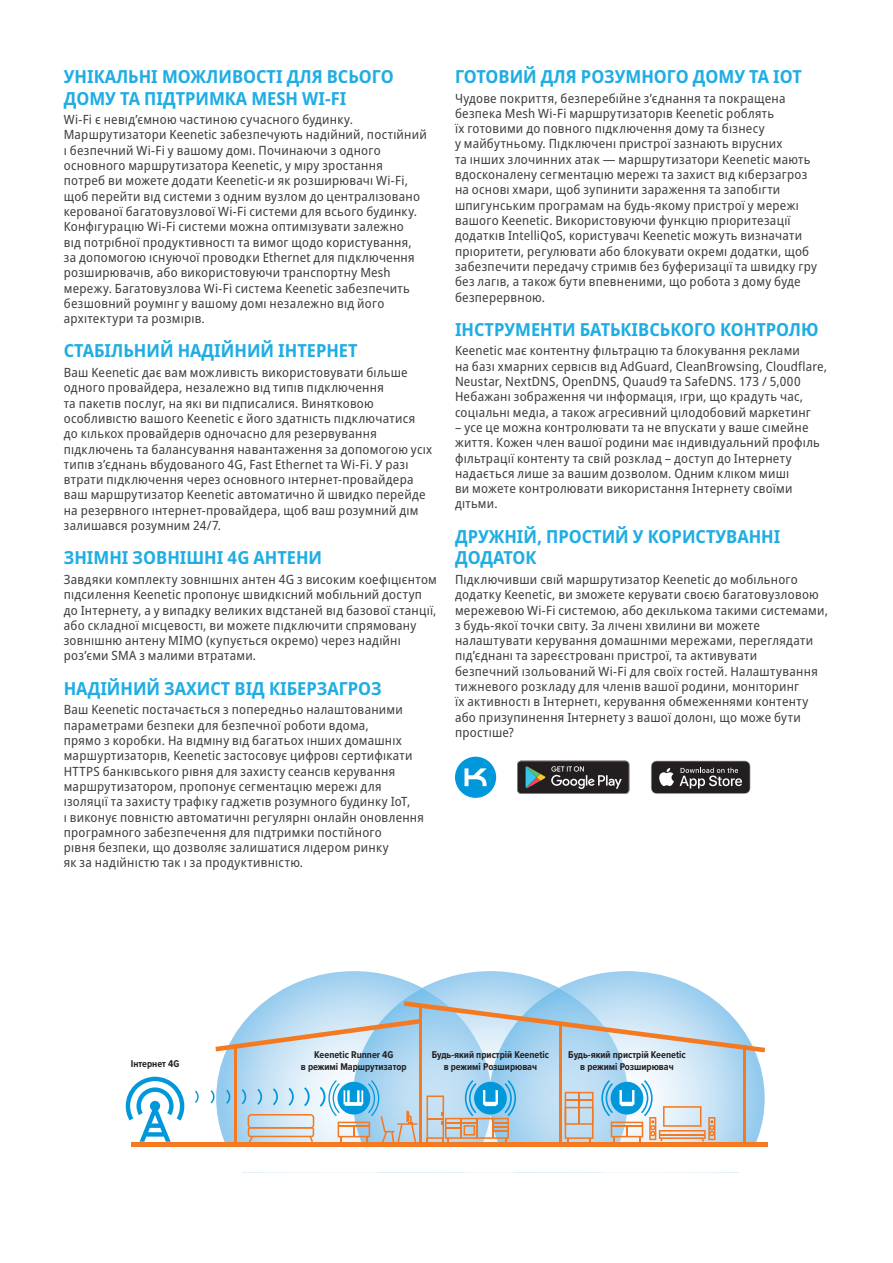
<style>
.page{position:relative;width:893px;height:1263px;background:#fff}
.page>*{position:absolute;margin:0;border:0;box-sizing:border-box;transform-origin:0 0}
.t1{font:700 semi-condensed 18px/21.6px "Noto Sans";color:#1fade3}
.Text{font:semi-condensed 12.75px/15.3px "Noto Sans";letter-spacing:.02em;color:#3e3e3f}
.t2{font:700 10.2px/12.3px "Proxima Nova Cond";color:#231f20;text-align:center}
</style>
<div class="page">
<div style="left:455px;top:757px;width:41px;height:41px;background:#0097db;border-radius:50%"></div>
<svg style="left:464px;top:768px;width:23px;height:18px"></svg>
<svg style="left:517px;top:761px;width:112px;height:33px;background:#424242"></svg>
<svg style="left:651px;top:761px;width:99px;height:33px;background:#4c494a"></svg>
<img style="left:216px;top:971px;width:549px;height:171px">
<img style="left:353px;top:988px;width:275px;height:154px">
<svg style="left:248px;top:1114px;width:66px;height:28px;background:#d5cfca"></svg>
<div style="left:131px;top:1142px;width:636px;height:5px;background:#f47921"></div>
<svg style="left:565px;top:1092px;width:28px;height:50px"></svg>
<svg style="left:426px;top:1080px;width:90px;height:61px;background:#a2c1cf"></svg>
<svg style="left:601px;top:1080px;width:114px;height:62px;background:#c0d2d9"></svg>
<hr style="left:419px;top:1006px;width:2px;height:137px;background:#f47921">
<hr style="left:560px;top:1024px;width:2px;height:119px;background:#f47921">
<hr style="left:743px;top:1045px;width:2px;height:98px;background:#f47921">
<hr style="left:235px;top:1045px;width:2px;height:98px;background:#f47921">
<svg style="left:215px;top:1001px;width:550px;height:51px;background:#c2d3de"></svg>
<svg style="left:126px;top:1077px;width:58px;height:65px"></svg>
<svg style="left:195px;top:1091px;width:4px;height:12px"></svg>
<svg style="left:211px;top:1090px;width:4px;height:13px"></svg>
<svg style="left:226px;top:1090px;width:4px;height:14px"></svg>
<svg style="left:242px;top:1089px;width:4px;height:15px"></svg>
<svg style="left:257px;top:1089px;width:5px;height:16px"></svg>
<svg style="left:273px;top:1088px;width:5px;height:17px"></svg>
<svg style="left:288px;top:1088px;width:6px;height:18px"></svg>
<svg style="left:304px;top:1087px;width:6px;height:19px"></svg>
<svg style="left:320px;top:1080px;width:97px;height:62px"></svg>
<p class="t1" style="left:64px;top:66px;width:331px">УНІКАЛЬНІ МОЖЛИВОСТІ ДЛЯ ВСЬОГО<br>ДОМУ ТА ПІДТРИМКА MESH WI-FI</p>
<p class="Text" style="left:64px;top:112px;width:364px">Wi-Fi є невід’ємною частиною сучасного будинку.<br>Маршрутизатори Keenetic забезпечують надійний, постійний і безпечний Wi-Fi у вашому домі. Починаючи з одного основного маршрутизатора Keenetic, у міру зростання потреб ви можете додати Keenetic-и як розширювачі Wi-Fi, щоб перейти від системи з одним вузлом до централізовано керованої багатовузлової Wi-Fi системи для всього будинку.<br>Конфігурацію Wi-Fi системи можна оптимізувати залежно<br>від потрібної продуктивності та вимог щодо користування, за допомогою існуючої проводки Ethernet для підключення розширювачів, або використовуючи транспортну Mesh мережу. Багатовузлова Wi-Fi система Keenetic забезпечить безшовний роумінг у вашому домі незалежно від його архітектури та розмірів.</p>
<p class="t1" style="left:64px;top:340px;width:295px">СТАБІЛЬНИЙ НАДІЙНИЙ ІНТЕРНЕТ</p>
<p class="Text" style="left:64px;top:365px;width:370px">Ваш Keenetic дає вам можливість використовувати більше одного провайдера, незалежно від типів підключення<br>та пакетів послуг, на які ви підписалися. Винятковою особливістю вашого Keenetic є його здатність підключатися до кількох провайдерів одночасно для резервування підключень та балансування навантаження за допомогою усіх типів з’єднань вбудованого 4G, Fast Ethernet та Wi-Fi. У разі втрати підключення через основного інтернет-провайдера ваш маршрутизатор Keenetic автоматично й швидко перейде на резервного інтернет-провайдера, щоб ваш розумний дім залишався розумним 24/7.</p>
<p class="t1" style="left:64px;top:547px;width:260px">ЗНІМНІ ЗОВНІШНІ 4G АНТЕНИ</p>
<p class="Text" style="left:64px;top:572px;width:375px">Завдяки комплекту зовнішніх антен 4G з високим коефіцієнтом підсилення Keenetic пропонує швидкісний мобільний доступ до Інтернету, а у випадку великих відстаней від базової станції, або складної місцевості, ви можете підключити спрямовану зовнішню антену MIMO (купується окремо) через надійні роз’єми SMA з малими втратами.</p>
<p class="t1" style="left:64px;top:678px;width:319px">НАДІЙНИЙ ЗАХИСТ ВІД КІБЕРЗАГРОЗ</p>
<p class="Text" style="left:64px;top:702px;width:362px">Ваш Keenetic постачається з попередньо налаштованими параметрами безпеки для безпечної роботи вдома,<br>прямо з коробки. На відміну від багатьох інших домашніх маршуртизаторів, Keenetic застосовує цифрові сертифікати HTTPS банківського рівня для захисту сеансів керування маршрутизатором, пропонує сегментацію мережі для ізоляції та захисту трафіку гаджетів розумного будинку IoT,<br>і виконує повністю автоматичні регулярні онлайн оновлення програмного забезпечення для підтримки постійного<br>рівня безпеки, що дозволяє залишатися лідером ринку<br>як за надійністю так і за продуктивністю.</p>
<p class="t1" style="left:455px;top:66px;width:348px">ГОТОВИЙ ДЛЯ РОЗУМНОГО ДОМУ ТА IOT</p>
<p class="Text" style="left:455px;top:91px;width:363px">Чудове покриття, безперебійне з’єднання та покращена безпека Mesh Wi-Fi маршрутизаторів Keenetic роблять<br>їх готовими до повного підключення дому та бізнесу<br>у майбутньому. Підключені пристрої зазнають вірусних<br>та інших злочинних атак — маршрутизатори Keenetic мають вдосконалену сегментацію мережі та захист від кіберзагроз на основі хмари, щоб зупинити зараження та запобігти шпигунським програмам на будь-якому пристрої у мережі вашого Keenetic. Використовуючи функцію пріоритезації додатків IntelliQoS, користувачі Keenetic можуть визначати пріоритети, регулювати або блокувати окремі додатки, щоб забезпечити передачу стримів без буферизації та швидку гру без лагів, а також бути впевненими, що робота з дому буде безперервною.</p>
<p class="t1" style="left:455px;top:319px;width:365px">ІНСТРУМЕНТИ БАТЬКІВСЬКОГО КОНТРОЛЮ</p>
<p class="Text" style="left:455px;top:343px;width:374px">Keenetic має контентну фільтрацію та блокування реклами<br>на базі хмарних сервісів від AdGuard, CleanBrowsing, Cloudflare, Neustar, NextDNS, OpenDNS, Quaud9 та SafeDNS. 173 / 5,000<br>Небажані зображення чи інформація, ігри, що крадуть час, соціальні медіа, а також агресивний цілодобовий маркетинг</p>
<p class="Text" style="left:455px;top:420px;width:366px">– усе це можна контролювати та не впускати у ваше сімейне життя. Кожен член вашої родини має індивідуальний профіль фільтрації контенту та свій розклад – доступ до Інтернету надається лише за вашим дозволом. Одним кліком миші<br>ви можете контролювати використання Інтернету своїми дітьми.</p>
<p class="t1" style="left:455px;top:526px;width:327px">ДРУЖНІЙ, ПРОСТИЙ У КОРИСТУВАННІ<br>ДОДАТОК</p>
<p class="Text" style="left:455px;top:572px;width:374px">Підключивши свій маршрутизатор Keenetic до мобільного додатку Keenetic, ви зможете керувати своєю багатовузловою мережевою Wi-Fi системою, або декількома такими системами, з будь-якої точки світу. За лічені хвилини ви можете налаштувати керування домашніми мережами, переглядати під’єднані та зареєстровані пристрої, та активувати<br>безпечний ізольований Wi-Fi для своїх гостей. Налаштування тижневого розкладу для членів вашої родини, моніторинг<br>їх активності в Інтернеті, керування обмеженнями контенту або призупинення Інтернету з вашої долоні, що може бути простіше?</p>
<p class="t2" style="left:131px;top:1057px;width:50px">Інтернет 4G</p>
<p class="t2" style="left:301px;top:1048px;width:107px">Keenetic Runner 4G<br>в режимі Маршрутизатор</p>
<p class="t2" style="left:432px;top:1048px;width:119px">Будь-який пристрій Keenetic в режимі Розширювач</p>
<p class="t2" style="left:568px;top:1048px;width:119px">Будь-який пристрій Keenetic в режимі Розширювач</p>
</div>
